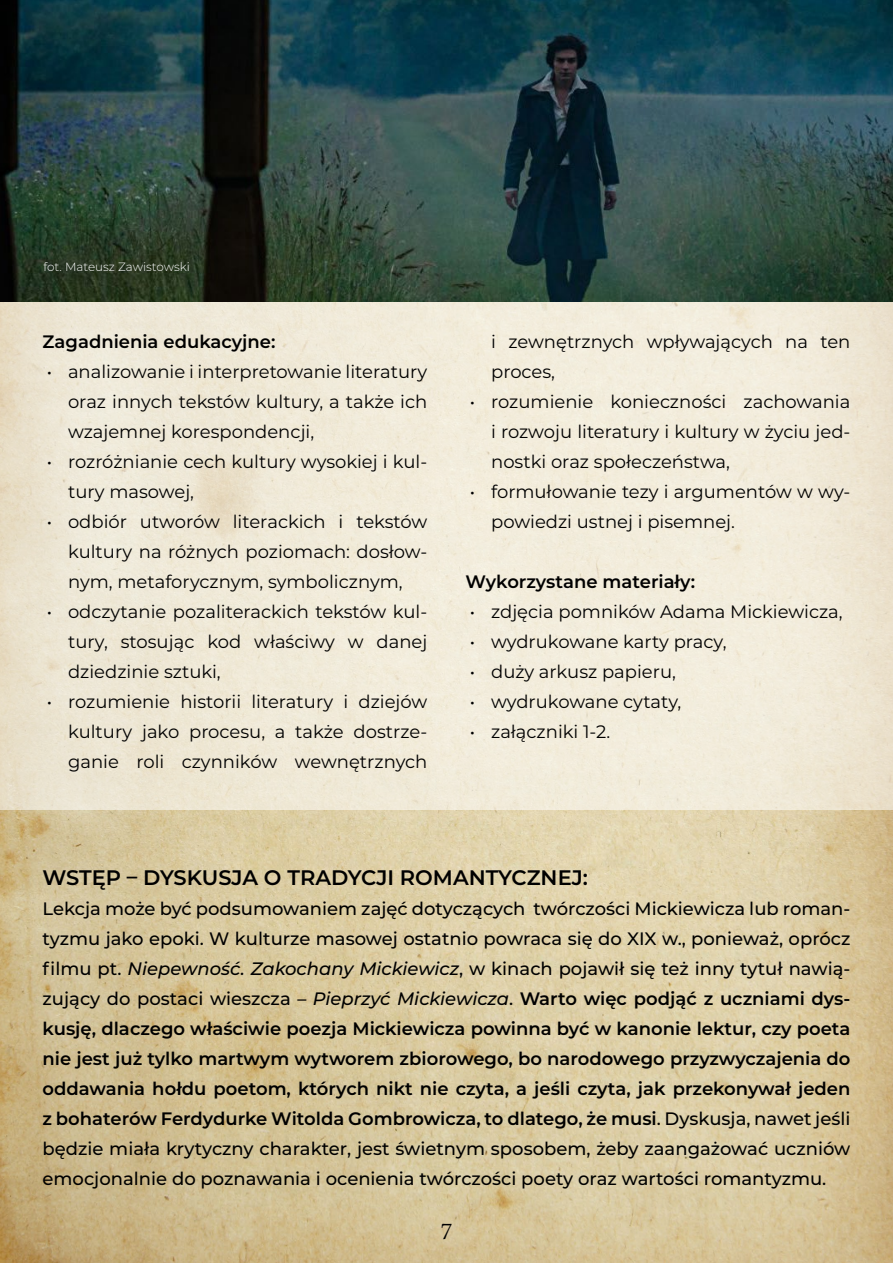
<style>
.page{position:relative;width:893px;height:1263px;background:#fff}
.page>*{position:absolute;margin:0;border:0;box-sizing:border-box;transform-origin:0 0}
.t1{font:27px "Gabriola";color:#000}
.t2{font:600 21px "Montserrat";color:#000}
.t3{font:500 18px/30px "Montserrat";color:#000;text-align:justify}
.t4{font:18px/30px "Montserrat";color:#000;text-align:justify}
.t5{font:600 18px "Montserrat";color:#000}
.t6{font:300 12px "Montserrat";color:#fff}
.s1{font-style:italic}
.s2{font-weight:600}
</style>
<div class="page">
<img style="left:0;top:810px;width:893px;height:453px">
<svg style="left:0;top:302px;width:893px;height:508px;background:#efe9d7"></svg>
<img style="left:0;top:0;width:893px;height:302px">
<p class="t6" style="left:43px;top:258px;width:148px">fot. Mateusz Zawistowski</p>
<p class="t5" style="left:43px;top:329px;width:234px">Zagadnienia edukacyjne:</p>
<p class="t4" style="left:68px;top:356px;width:361px;text-indent:-21px">• analizowanie i interpretowanie literatury oraz innych tekstów kultury, a także ich wzajemnej korespondencji,</p>
<p class="t4" style="left:68px;top:446px;width:361px;text-indent:-21px">• rozróżnianie cech kultury wysokiej i kul&shy;tury masowej,</p>
<p class="t4" style="left:68px;top:506px;width:361px;text-indent:-21px">• odbiór utworów literackich i tekstów kultury na różnych poziomach: dosłow&shy;nym, metaforycznym, symbolicznym,</p>
<p class="t4" style="left:68px;top:596px;width:361px;text-indent:-21px">• odczytanie pozaliterackich tekstów kul&shy;tury, stosując kod właściwy w danej dziedzinie sztuki,</p>
<p class="t4" style="left:68px;top:686px;width:361px;text-indent:-21px">• rozumienie historii literatury i dziejów kultury jako procesu, a także dostrze&shy;ganie roli czynników wewnętrznych</p>
<p class="t4" style="left:491px;top:326px;width:361px">i zewnętrznych wpływających na ten proces,</p>
<p class="t4" style="left:491px;top:386px;width:361px;text-indent:-21px">• rozumienie konieczności zachowania i rozwoju literatury i kultury w życiu jed&shy;nostki oraz społeczeństwa,</p>
<p class="t4" style="left:491px;top:476px;width:361px;text-indent:-21px">• formułowanie tezy i argumentów w wy&shy;powiedzi ustnej i pisemnej.</p>
<p class="t5" style="left:466px;top:569px;width:231px">Wykorzystane materiały:</p>
<p class="t4" style="left:470px;top:596px;width:374px">• zdjęcia pomników Adama Mickiewicza,</p>
<p class="t4" style="left:470px;top:626px;width:258px">• wydrukowane karty pracy,</p>
<p class="t4" style="left:470px;top:656px;width:208px">• duży arkusz papieru,</p>
<p class="t4" style="left:470px;top:686px;width:213px">• wydrukowane cytaty,</p>
<p class="t4" style="left:470px;top:716px;width:142px">• załączniki 1-2.</p>
<p class="t2" style="left:43px;top:862px;width:547px">WSTĘP – DYSKUSJA O TRADYCJI ROMANTYCZNEJ:</p>
<p class="t3" style="left:43px;top:893px;width:809px">Lekcja może być podsumowaniem zajęć dotyczących twórczości Mickiewicza lub roman&shy;tyzmu jako epoki. W kulturze masowej ostatnio powraca się do XIX w., ponieważ, oprócz filmu pt. <span class="s1">Niepewność. Zakochany Mickiewicz</span>, w kinach pojawił się też inny tytuł nawią&shy;zujący do postaci wieszcza – <span class="s1">Pieprzyć Mickiewicza</span>. <span class="s2">Warto więc podjąć z uczniami dys&shy;kusję, dlaczego właściwie poezja Mickiewicza powinna być w kanonie lektur, czy poeta nie jest już tylko martwym wytworem zbiorowego, bo narodowego przyzwyczajenia do oddawania hołdu poetom, których nikt nie czyta, a jeśli czyta, jak przekonywał jeden z bohaterów Ferdydurke Witolda Gombrowicza, to dlatego, że musi</span>. Dyskusja, nawet jeśli będzie miała krytyczny charakter, jest świetnym sposobem, żeby zaangażować uczniów emocjonalnie do poznawania i ocenienia twórczości poety oraz wartości romantyzmu.</p>
<h1 class="t1" style="left:441px;top:1214px;width:13px">7</h1>
</div>
